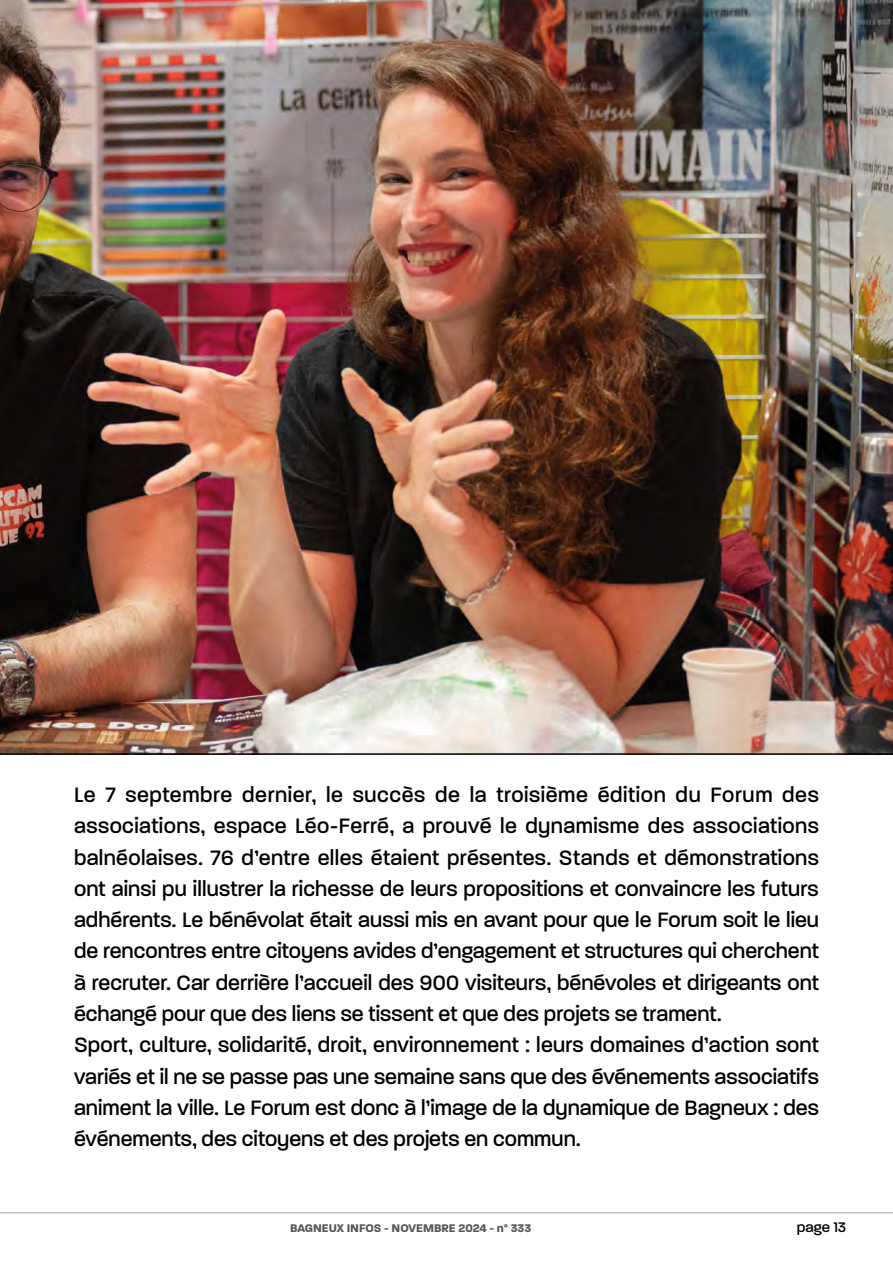
<style>
.page{position:relative;width:893px;height:1263px;background:#fff}
.page>*{position:absolute;margin:0;border:0;box-sizing:border-box;transform-origin:0 0}
.t1{font:500 22.5px/31.3px "Paralucent";letter-spacing:.005em;color:#000;scale:.95 1}
.t2{font:500 15px "Paralucent";color:#000}
.t3{font:700 12px "Paralucent";color:#575756}
</style>
<div class="page">
<hr style="left:0;top:1212px;width:893px;height:1px;background:#c9c1be">
<img style="left:0;top:0;width:893px;height:755px">
<p class="t1" style="left:74px;top:779px;width:786px">Le 7 septembre dernier, le succès de la troisième édition du Forum des associations, espace Léo-Ferré, a prouvé le dynamisme des associations balnéolaises. 76 d’entre elles étaient présentes. Stands et démonstrations ont ainsi pu illustrer la richesse de leurs propositions et convaincre les futurs adhérents. Le bénévolat était aussi mis en avant pour que le Forum soit le lieu de rencontres entre citoyens avides d’engagement et structures qui cherchent à recruter. Car derrière l’accueil des 900 visiteurs, bénévoles et dirigeants ont échangé pour que des liens se tissent et que des projets se trament.<br>Sport, culture, solidarité, droit, environnement : leurs domaines d’action sont variés et il ne se passe pas une semaine sans que des événements associatifs animent la ville. Le Forum est donc à l’image de la dynamique de Bagneux : des événements, des citoyens et des projets en commun.</p>
<p class="t3" style="left:290px;top:1221px;width:243px">BAGNEUX INFOS - NOVEMBRE 2024 - n° 333</p>
<p class="t2" style="left:797px;top:1218px;width:51px">page 13</p>
</div>
